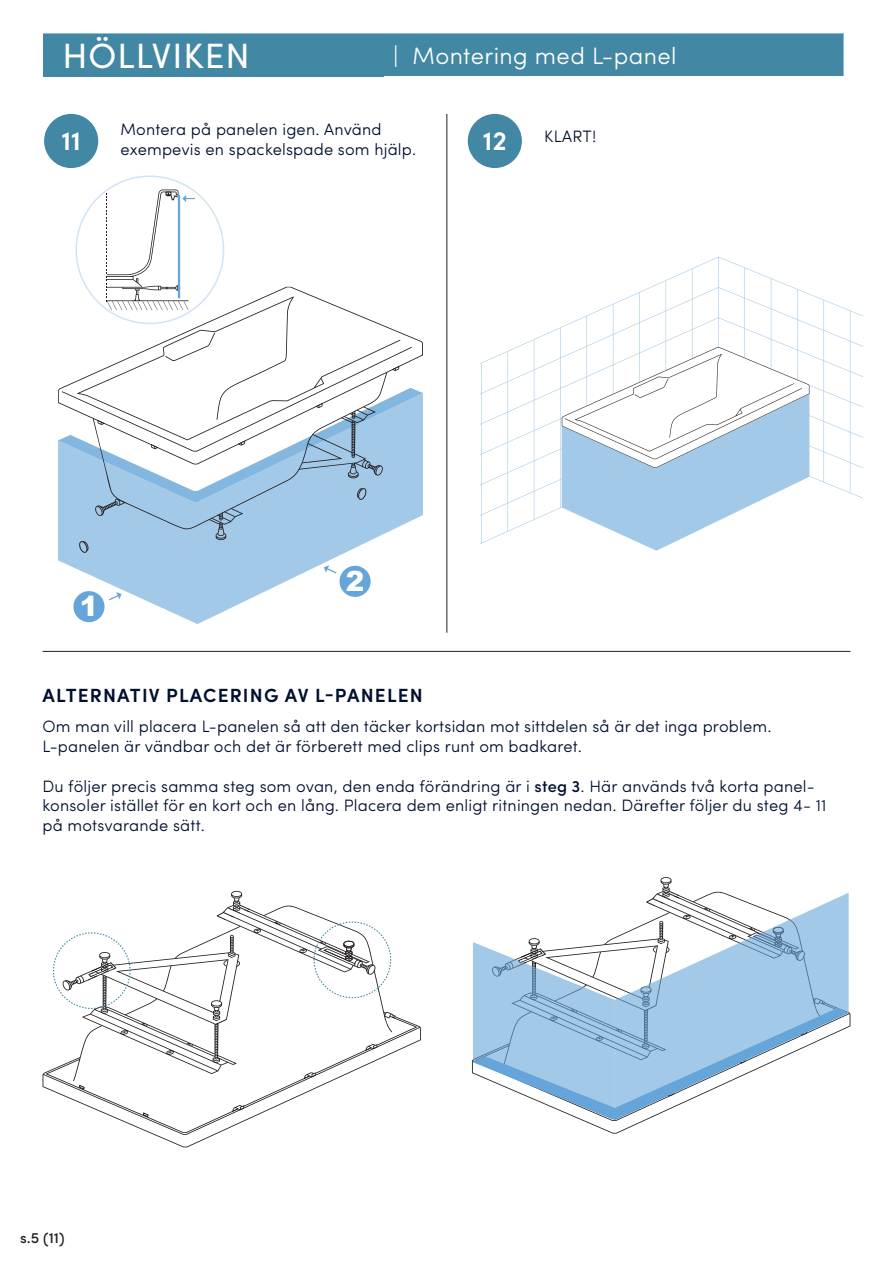
<style>
.page{position:relative;width:893px;height:1263px;background:#fff}
.page>*{position:absolute;margin:0;border:0;box-sizing:border-box;transform-origin:0 0}
.Ingress_centrerat{font:35.25px "Sofia Pro";letter-spacing:.03em;color:#fff}
.t1{font:900 27.75px "Arial";color:#fff}
.t2{font:600 26.85px "Sofia Pro";color:#fff}
.Ingress_centrerat-2{font:300 23.7px "Sofia Pro";letter-spacing:.015em;color:#fff}
.Ingress_centrerat-3{font:600 19.05px "Sofia Pro";letter-spacing:.06em;color:#00102f}
.instruktion{font:300 16.5px/19.8px "Sofia Pro";letter-spacing:.01em;color:#00102f}
.t3{font:500 15px "Sofia Pro";color:#231f20}
.s1{font-weight:500}
</style>
<div class="page">
<div style="left:44px;top:114px;width:54px;height:54px;background:#4287a3;border-radius:50%"></div>
<hr style="left:446px;top:114px;width:1px;height:519px;background:#231f20">
<div style="left:468px;top:114px;width:54px;height:54px;background:#4287a3;border-radius:50%"></div>
<svg style="left:480px;top:257px;width:383px;height:292px"></svg>
<div style="left:44px;top:33px;width:800px;height:43px;background:#4287a3"></div>
<div style="left:44px;top:34px;width:340px;height:43px;background:#4287a3"></div>
<svg style="left:43px;top:1025px;width:378px;height:122px"></svg>
<svg style="left:473px;top:877px;width:376px;height:243px"></svg>
<svg style="left:52px;top:891px;width:365px;height:227px"></svg>
<hr style="left:43px;top:651px;width:807px;height:1px;background:#231f20">
<svg style="left:58px;top:553px;width:313px;height:71px;fill:#a3c9e8"></svg>
<svg style="left:148px;top:297px;width:252px;height:36px"></svg>
<svg style="left:58px;top:333px;width:365px;height:220px"></svg>
<svg style="left:75px;top:175px;width:149px;height:149px"></svg>
<p class="Ingress_centrerat" style="left:62px;top:30px;width:189px">HÖLLVIKEN</p>
<p class="Ingress_centrerat-2" style="left:393px;top:38px;width:285px">| Montering med L-panel</p>
<p class="instruktion" style="left:121px;top:118px;width:297px">Montera på panelen igen. Använd exempevis en spackelspade som hjälp.</p>
<p class="t2" style="left:61px;top:120px;width:21px">11</p>
<p class="t2" style="left:483px;top:120px;width:26px">12</p>
<p class="instruktion" style="left:544px;top:125px;width:54px">KLART!</p>
<p class="t1" style="left:80px;top:586px;width:20px">1</p>
<p class="t1" style="left:346px;top:561px;width:20px">2</p>
<p class="Ingress_centrerat-3" style="left:43px;top:681px;width:382px">ALTERNATIV PLACERING AV L-PANELEN</p>
<p class="instruktion" style="left:43px;top:715px;width:731px">Om man vill placera L-panelen så att den täcker kortsidan mot sittdelen så är det inga problem.<br>L-panelen är vändbar och det är förberett med clips runt om badkaret.</p>
<p class="instruktion" style="left:43px;top:775px;width:785px">Du följer precis samma steg som ovan, den enda förändring är i <span class="s1">steg 3</span>. Här används två korta panel&shy;konsoler istället för en kort och en lång. Placera dem enligt ritningen nedan. Därefter följer du steg 4- 11 på motsvarande sätt.</p>
<p class="t3" style="left:20px;top:1227px;width:46px">s.5 (11)</p>
</div>
